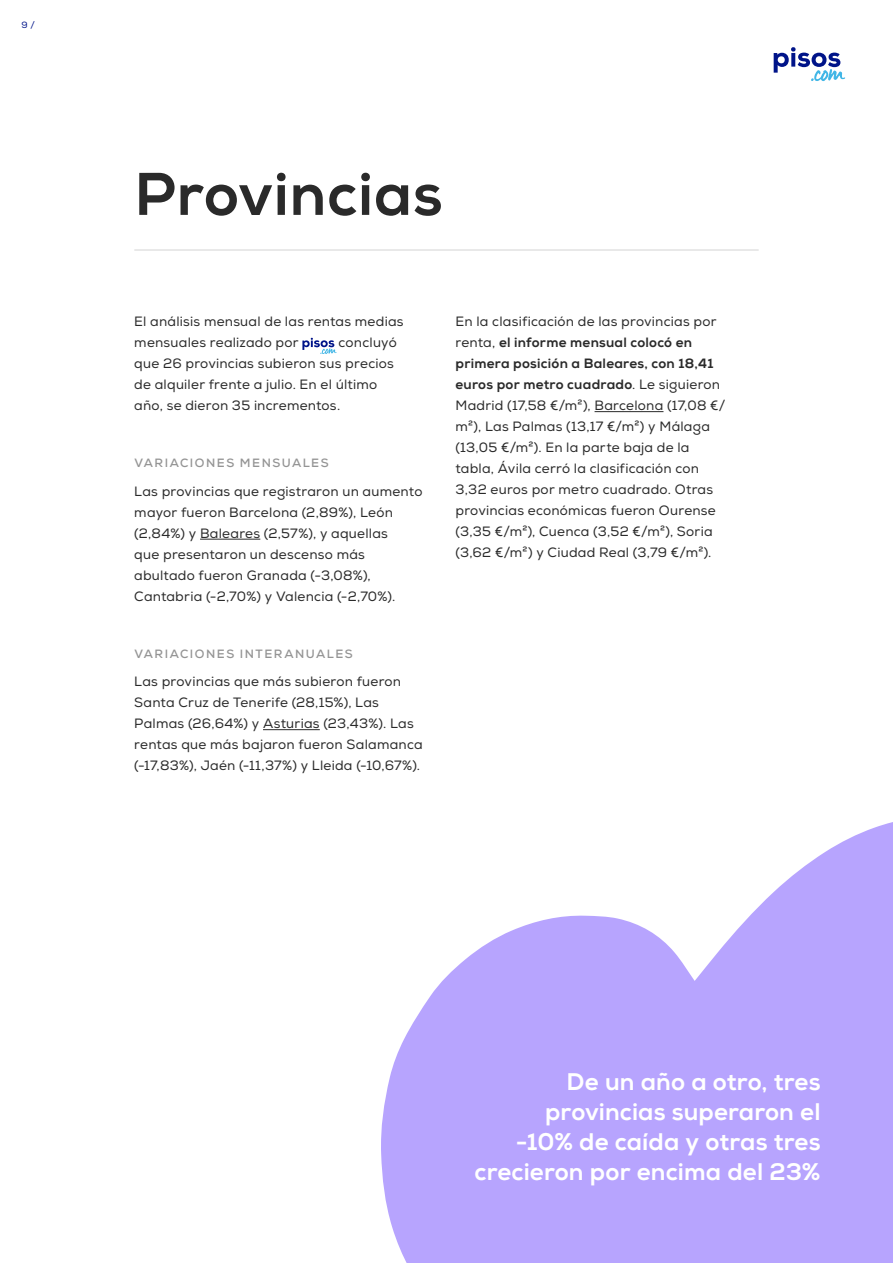
<style>
.page{position:relative;width:893px;height:1263px;background:#fff}
.page>*{position:absolute;margin:0;border:0;box-sizing:border-box;transform-origin:0 0}
.t1{font:800 60px "Nexa";letter-spacing:.01em;color:#2a2a2a}
.t2{font:800 24px/30px "Nexa";letter-spacing:.005em;color:#fff;text-align:right}
.t3{font:13.5px/21px "Nexa";letter-spacing:.015em;color:#2a2a2a}
.t4{font:700 12px "Nexa";letter-spacing:.125em;color:#949494}
.t5{font:9px "Nexa";color:#001489}
.s1{font-weight:800}
</style>
<div class="page">
<hr style="left:200px;top:539px;width:60px;height:1px;background:#2a2a2a">
<hr style="left:263px;top:729px;width:57px;height:1px;background:#2a2a2a">
<svg style="left:302px;top:337px;width:35px;height:17px"></svg>
<hr style="left:595px;top:411px;width:68px;height:1px;background:#2a2a2a">
<hr style="left:134px;top:250px;width:625px;height:1px;background:#d4d4d4">
<svg style="left:774px;top:47px;width:71px;height:34px"></svg>
<svg style="left:381px;top:822px;width:512px;height:441px;fill:#b7a4fe"></svg>
<p class="t5" style="left:22px;top:20px;width:15px">9 /</p>
<p class="t1" style="left:134px;top:157px;width:310px">Provincias</p>
<p class="t3" style="left:134px;top:311px;width:271px">El análisis mensual de las rentas medias mensuales realizado por</p>
<p class="t3" style="left:134px;top:332px;width:264px;text-indent:204px">concluyó que 26 provincias subieron sus precios de alquiler frente a julio. En el último año, se dieron 35 incrementos.</p>
<p class="t4" style="left:134px;top:455px;width:196px">VARIACIONES MENSUALES</p>
<p class="t3" style="left:134px;top:481px;width:290px">Las provincias que registraron un aumento mayor fueron Barcelona (2,89%), León (2,84%) y Baleares (2,57%), y aquellas<br>que presentaron un descenso más abultado fueron Granada (-3,08%), Cantabria (-2,70%) y Valencia (-2,70%).</p>
<p class="t4" style="left:134px;top:646px;width:220px">VARIACIONES INTERANUALES</p>
<p class="t3" style="left:134px;top:671px;width:290px">Las provincias que más subieron fueron Santa Cruz de Tenerife (28,15%), Las Palmas (26,64%) y Asturias (23,43%). Las rentas que más bajaron fueron Salamanca (-17,83%), Jaén (-11,37%) y Lleida (-10,67%).</p>
<p class="t3" style="left:455px;top:311px;width:271px">En la clasificación de las provincias por renta, <span class="s1">el informe mensual colocó en primera posición a Baleares, con 18,41 euros por metro cuadrado</span>. Le siguieron Madrid (17,58 €/m²), Barcelona (17,08 €/ m²), Las Palmas (13,17 €/m²) y Málaga (13,05 €/m²). En la parte baja de la tabla, Ávila cerró la clasificación con 3,32 euros por metro cuadrado. Otras provincias económicas fueron Ourense (3,35 €/m²), Cuenca (3,52 €/m²), Soria (3,62 €/m²) y Ciudad Real (3,79 €/m²).</p>
<p class="t2" style="left:475px;top:1067px;width:348px">De un año a otro, tres provincias superaron el<br>-10% de caída y otras tres crecieron por encima del 23%</p>
</div>
